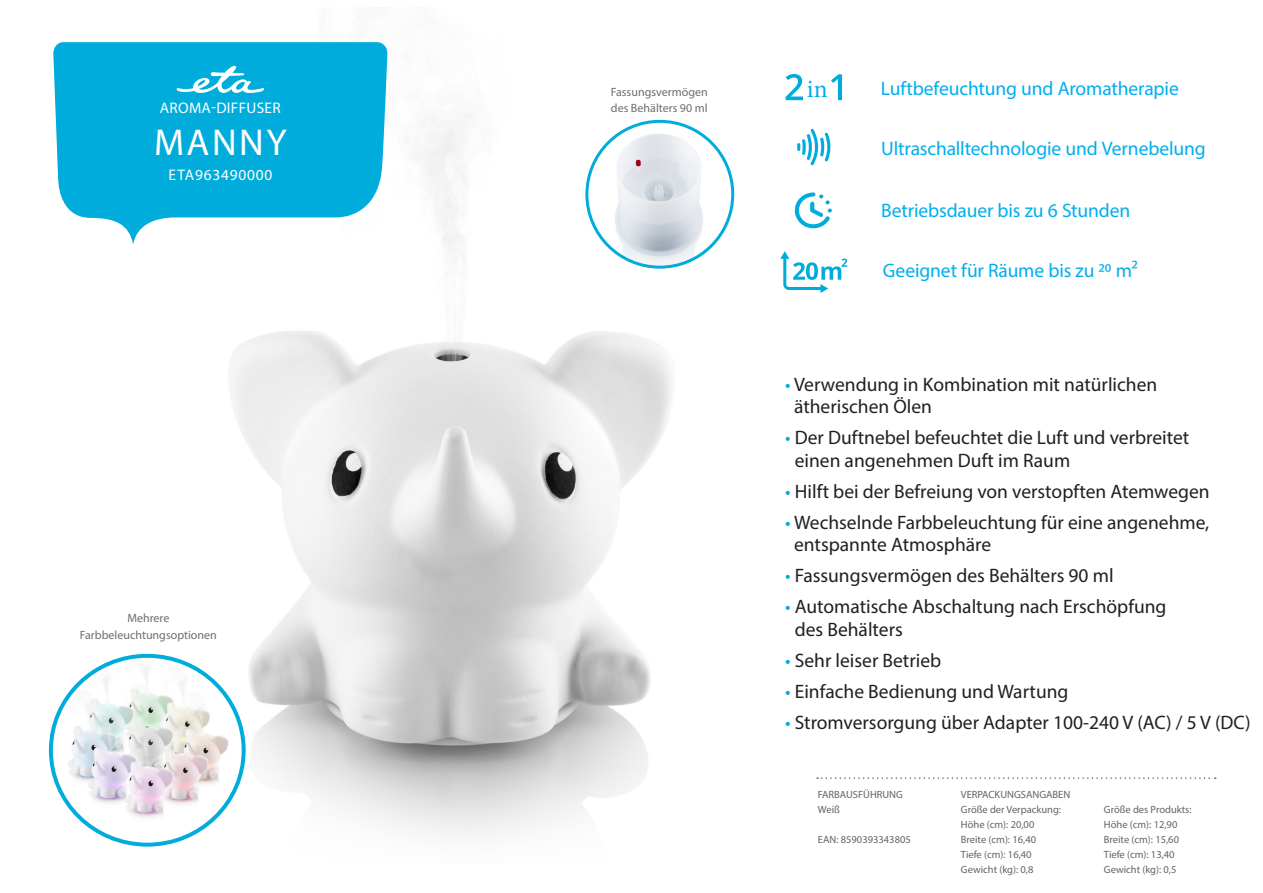
<style>
.page{position:relative;width:1263px;height:893px;background:#fff}
.page>*{position:absolute;margin:0;border:0;box-sizing:border-box;transform-origin:0 0}
.t1{font:37.5px "Myriad Pro";letter-spacing:.065em;color:#fff}
.t2{font:25.5px "Minion Pro";color:#00aeef}
.t3{font:19.5px/22.5px "Myriad Pro";color:#231f20}
.t4{font:19.5px "Myriad Pro";letter-spacing:-.005em;color:#00aeef}
.t5{font:15.45px "Myriad Pro";letter-spacing:.02em;color:#fff}
.t6{font:15.45px "Myriad Pro";letter-spacing:.05em;color:#fff}
.t7{font:12px/16.5px "Myriad Pro";color:#6c6d70;text-align:center}
.t8{font:10.5px "Myriad Pro";color:#636366}
.s1{color:#00acdb}
</style>
<div class="page">
<img style="left:132px;top:115px;width:543px;height:721px">
<svg style="left:53px;top:42px;width:335px;height:202px;fill:#00acdb"></svg>
<img style="left:53px;top:656px;width:189px;height:187px">
<div style="left:49px;top:654px;width:197px;height:193px;border:4px solid #00acdb;border-radius:50%"></div>
<svg style="left:817px;top:777px;width:399px;height:2px"></svg>
<svg style="left:177px;top:66px;width:87px;height:27px"></svg>
<img style="left:588px;top:121px;width:140px;height:146px">
<div style="left:585px;top:120px;width:149px;height:149px;border:3px solid #00acdb;border-radius:50%"></div>
<svg style="left:797px;top:129px;width:34px;height:36px"></svg>
<svg style="left:785px;top:74px;width:18px;height:26px"></svg>
<svg style="left:831px;top:74px;width:11px;height:26px"></svg>
<svg style="left:780px;top:251px;width:67px;height:42px"></svg>
<svg style="left:794px;top:192px;width:38px;height:36px"></svg>
<p class="t5" style="left:160px;top:98px;width:122px">AROMA-DIFFUSER</p>
<p class="t1" style="left:154px;top:120px;width:134px">MANNY</p>
<p class="t6" style="left:168px;top:166px;width:105px">ETA963490000</p>
<p class="t7" style="left:80px;top:610px;width:138px">Mehrere<br>Farbbeleuchtungsoptionen</p>
<p class="t7" style="left:611px;top:83px;width:98px;text-align:left">Fassungsvermögen des Behälters 90 ml</p>
<p class="t2" style="left:807px;top:72px;width:22px">in</p>
<p class="t4" style="left:881px;top:77px;width:300px">Luftbefeuchtung und Aromatherapie</p>
<p class="t4" style="left:881px;top:137px;width:326px">Ultraschalltechnologie und Vernebelung</p>
<p class="t4" style="left:881px;top:198px;width:250px">Betriebsdauer bis zu 6 Stunden</p>
<p class="t4" style="left:883px;top:258px;width:257px">Geeignet für Räume bis zu 20 m²</p>
<p class="t3" style="left:794px;top:373px;width:365px;text-indent:-9px"><span class="s1">•</span> Verwendung in Kombination mit natürlichen ätherischen Ölen</p>
<p class="t3" style="left:795px;top:426px;width:396px;text-indent:-10px"><span class="s1">•</span> Der Duftnebel befeuchtet die Luft und verbreitet einen angenehmen Duft im Raum</p>
<p class="t3" style="left:785px;top:480px;width:426px"><span class="s1">•</span> Hilft bei der Befreiung von verstopften Atemwegen</p>
<p class="t3" style="left:794px;top:511px;width:417px;text-indent:-9px"><span class="s1">•</span> Wechselnde Farbbeleuchtung für eine angenehme, entspannte Atmosphäre</p>
<p class="t3" style="left:785px;top:564px;width:330px"><span class="s1">•</span> Fassungsvermögen des Behälters 90 ml</p>
<p class="t3" style="left:795px;top:595px;width:373px;text-indent:-10px"><span class="s1">•</span> Automatische Abschaltung nach Erschöpfung des Behälters</p>
<p class="t3" style="left:785px;top:649px;width:158px"><span class="s1">•</span> Sehr leiser Betrieb</p>
<p class="t3" style="left:785px;top:680px;width:285px"><span class="s1">•</span> Einfache Bedienung und Wartung</p>
<p class="t3" style="left:785px;top:711px;width:467px"><span class="s1">•</span> Stromversorgung über Adapter 100-240 V (AC) / 5 V (DC)</p>
<p class="t8" style="left:818px;top:788px;width:87px">FARBAUSFÜHRUNG</p>
<p class="t8" style="left:818px;top:803px;width:24px">Weiß</p>
<p class="t8" style="left:818px;top:833px;width:94px">EAN: 8590393343805</p>
<p class="t8" style="left:961px;top:788px;width:111px">VERPACKUNGSANGABEN</p>
<p class="t8" style="left:961px;top:803px;width:102px">Größe der Verpackung:</p>
<p class="t8" style="left:961px;top:818px;width:75px">Höhe (cm): 20,00</p>
<p class="t8" style="left:961px;top:833px;width:77px">Breite (cm): 16,40</p>
<p class="t8" style="left:961px;top:848px;width:72px">Tiefe (cm): 16,40</p>
<p class="t8" style="left:961px;top:863px;width:74px">Gewicht (kg): 0,8</p>
<p class="t8" style="left:1104px;top:803px;width:89px">Größe des Produkts:</p>
<p class="t8" style="left:1104px;top:818px;width:75px">Höhe (cm): 12,90</p>
<p class="t8" style="left:1104px;top:833px;width:77px">Breite (cm): 15,60</p>
<p class="t8" style="left:1104px;top:848px;width:72px">Tiefe (cm): 13,40</p>
<p class="t8" style="left:1104px;top:863px;width:74px">Gewicht (kg): 0,5</p>
</div>
